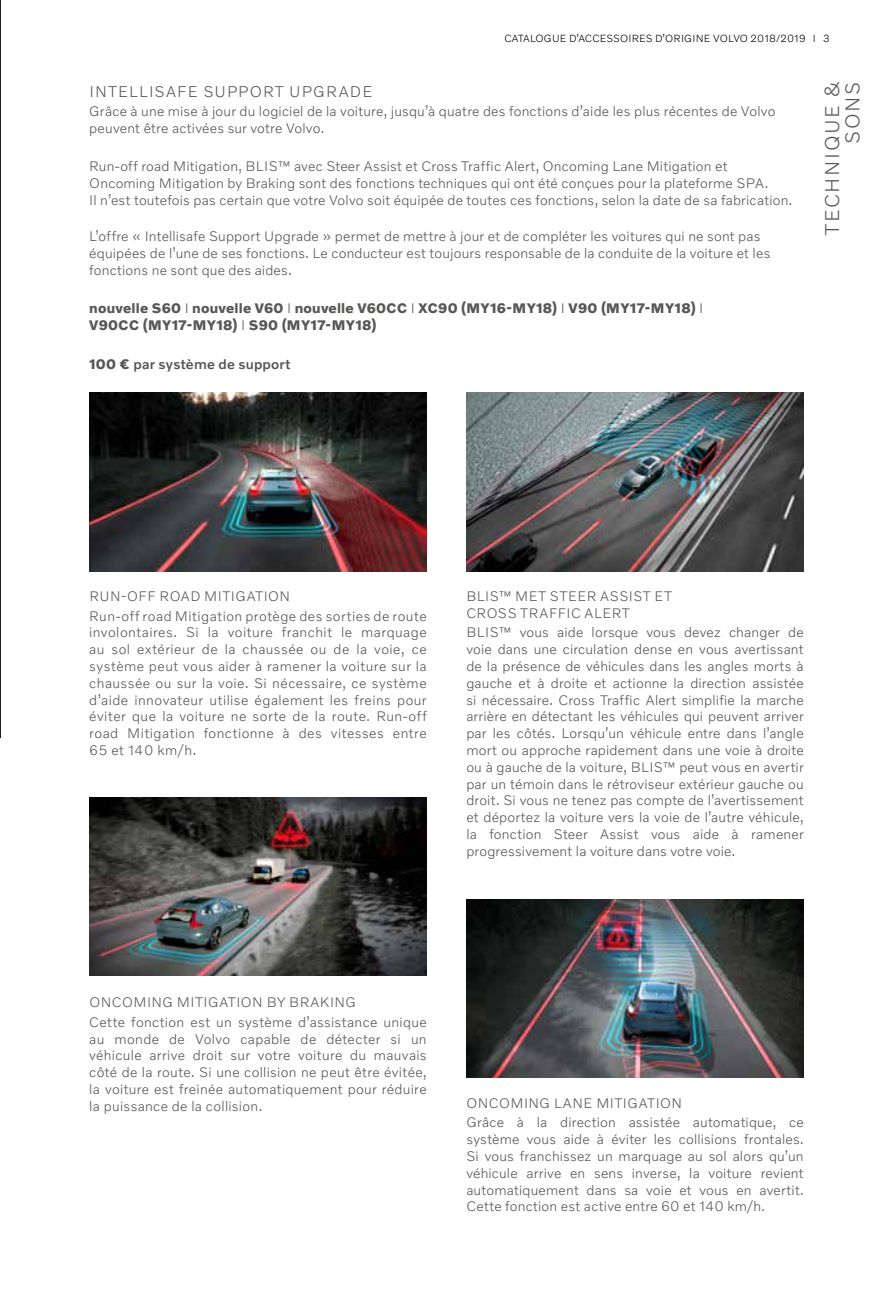
<style>
.page{position:relative;width:893px;height:1290px;background:#fff}
.page>*{position:absolute;margin:0;border:0;box-sizing:border-box;transform-origin:0 0}
.t1{font:300 20.12px/20.1px "Volvo Novum";letter-spacing:.08em;color:#575756;text-align:right}
.t2{font:300 15.75px "Volvo Novum";letter-spacing:.075em;color:#575756}
.t3{font:300 14px/16.8px "Volvo Novum";letter-spacing:.015em;color:#575756}
.t4{font:700 14px/16.8px "Volvo Novum";letter-spacing:.02em;color:#575756}
.t5{font:300 14px/19.2px "Volvo Novum";letter-spacing:.035em;color:#575756}
.t6{font:300 14px/16.8px "Volvo Novum";letter-spacing:.04em;color:#575756}
.t7{font:500 14px "Volvo Novum";letter-spacing:.01em;color:#575756}
.t8{font:300 10.5px "Volvo Novum";letter-spacing:.02em;color:#000}
.s1{font-weight:300}
.s2{font-weight:700}
</style>
<div class="page">
<svg style="left:0;top:0;width:1px;height:738px"></svg>
<img style="left:89px;top:393px;width:338px;height:178px">
<img style="left:466px;top:899px;width:338px;height:179px">
<img style="left:89px;top:797px;width:338px;height:179px">
<img style="left:466px;top:393px;width:338px;height:178px">
<p class="t8" style="left:504px;top:32px;width:327px">CATALOGUE D’ACCESSOIRES D’ORIGINE VOLVO 2018/2019 I 3</p>
<p class="t2" style="left:89px;top:81px;width:285px">INTELLISAFE SUPPORT UPGRADE</p>
<p class="t3" style="left:89px;top:102px;width:688px">Grâce à une mise à jour du logiciel de la voiture, jusqu’à quatre des fonctions d’aide les plus récentes de Volvo peuvent être activées sur votre Volvo.</p>
<p class="t3" style="left:89px;top:158px;width:705px">Run-off road Mitigation, BLIS™ avec Steer Assist et Cross Traffic Alert, Oncoming Lane Mitigation et<br>Oncoming Mitigation by Braking sont des fonctions techniques qui ont été conçues pour la plateforme SPA.<br>Il n’est toutefois pas certain que votre Volvo soit équipée de toutes ces fonctions, selon la date de sa fabrication.</p>
<p class="t3" style="left:89px;top:227px;width:683px">L’offre « Intellisafe Support Upgrade » permet de mettre à jour et de compléter les voitures qui ne sont pas équipées de l’une de ses fonctions. Le conducteur est toujours responsable de la conduite de la voiture et les fonctions ne sont que des aides.</p>
<p class="t4" style="left:89px;top:299px;width:616px">nouvelle S60 <span class="s1">I</span> nouvelle V60 <span class="s1">I</span> nouvelle V60CC <span class="s1">I</span> XC90 (MY16-MY18) <span class="s1">I</span> V90 (MY17-MY18) <span class="s1">I<br></span>V90CC (MY17-MY18) <span class="s1">I</span> S90 (MY17-MY18)</p>
<p class="t7" style="left:89px;top:355px;width:203px"><span class="s2">100 €</span> par système de support</p>
<h1 class="t1" style="left:821px;top:235px;width:154px;rotate:-90deg">TECHNIQUE &amp;<br>SONS</h1>
<p class="t5" style="left:89px;top:586px;width:339px">RUN-OFF ROAD MITIGATION<br>Run-off road Mitigation protège des sorties de route</p>
<p class="t3" style="left:89px;top:624px;width:339px;text-align:justify">involontaires. Si la voiture franchit le marquage au sol extérieur de la chaussée ou de la voie, ce système peut vous aider à ramener la voiture sur la chaussée ou sur la voie. Si nécessaire, ce système d’aide innovateur utilise également les freins pour éviter que la voiture ne sorte de la route. Run-off road Mitigation fonctionne à des vitesses entre 65 et 140 km/h.</p>
<p class="t6" style="left:466px;top:588px;width:207px">BLIS™ MET STEER ASSIST ET<br>CROSS TRAFFIC ALERT</p>
<p class="t3" style="left:466px;top:624px;width:339px;text-align:justify">BLIS™ vous aide lorsque vous devez changer de voie dans une circulation dense en vous avertissant de la présence de véhicules dans les angles morts à gauche et à droite et actionne la direction assistée si nécessaire. Cross Traffic Alert simplifie la marche arrière en détectant les véhicules qui peuvent arriver par les côtés. Lorsqu’un véhicule entre dans l’angle mort ou approche rapidement dans une voie à droite ou à gauche de la voiture, BLIS™ peut vous en avertir par un témoin dans le rétroviseur extérieur gauche ou droit. Si vous ne tenez pas compte de l’avertissement et déportez la voiture vers la voie de l’autre véhicule, la fonction Steer Assist vous aide à ramener progressivement la voiture dans votre voie.</p>
<p class="t3" style="left:89px;top:992px;width:339px;line-height:19.2px">ONCOMING MITIGATION BY BRAKING<br>Cette fonction est un système d’assistance unique</p>
<p class="t3" style="left:89px;top:1030px;width:339px;text-align:justify">au monde de Volvo capable de détecter si un véhicule arrive droit sur votre voiture du mauvais côté de la route. Si une collision ne peut être évitée, la voiture est freinée automatiquement pour réduire la puissance de la collision.</p>
<p class="t3" style="left:466px;top:1093px;width:339px;line-height:19.2px">ONCOMING LANE MITIGATION<br>Grâce à la direction assistée automatique, ce</p>
<p class="t3" style="left:466px;top:1130px;width:339px;text-align:justify">système vous aide à éviter les collisions frontales.<br>Si vous franchissez un marquage au sol alors qu’un véhicule arrive en sens inverse, la voiture revient automatiquement dans sa voie et vous en avertit.<br>Cette fonction est active entre 60 et 140 km/h.</p>
</div>
